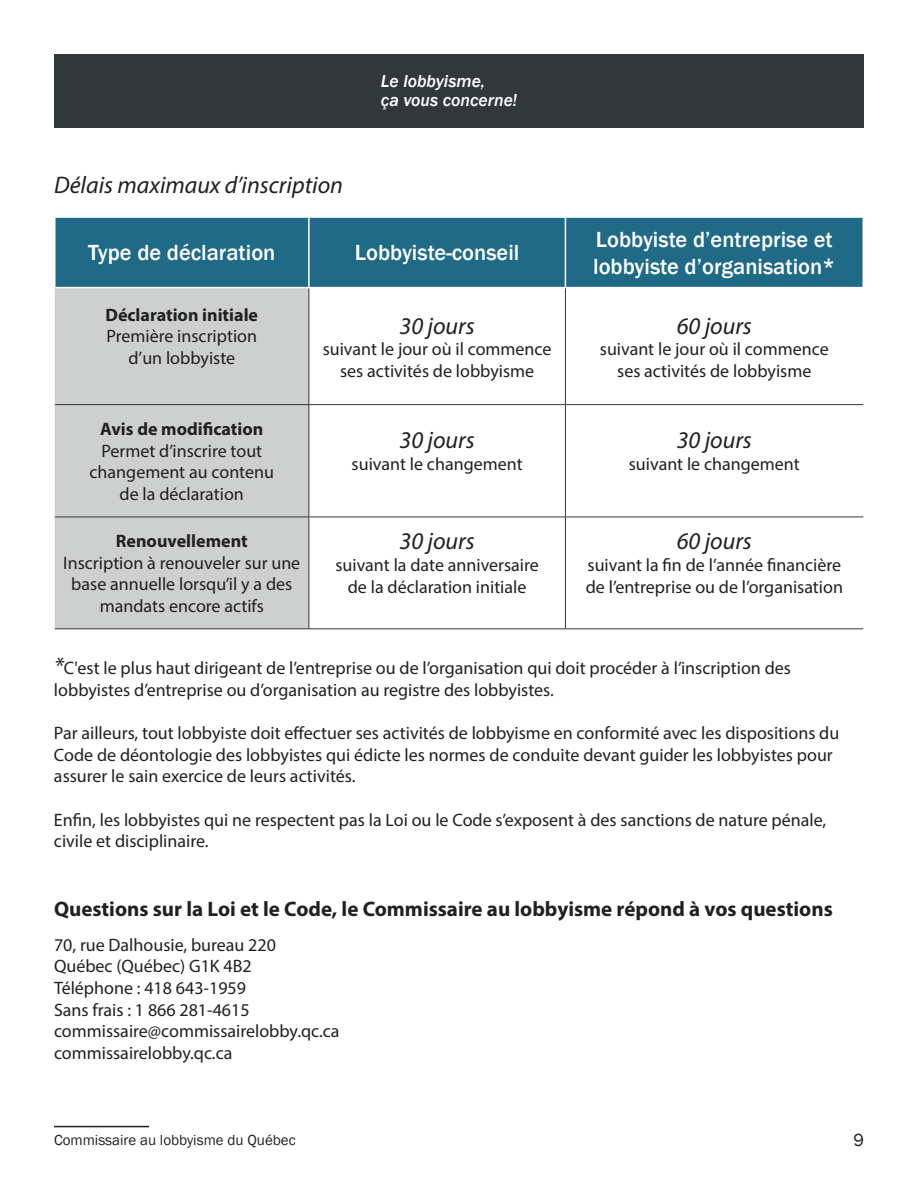
<style>
.page{position:relative;width:918px;height:1188px;background:#fff}
.page>*{position:absolute;margin:0;border:0;box-sizing:border-box;transform-origin:0 0}
.t1{font:italic 24px "Myriad Pro";color:#231f20}
.t2{font:500 22.5px/27px "Franklin Gothic";color:#fff}
.t3{font:700 21px "Myriad Pro";color:#231f20}
.t4{font:18px/21.6px "Myriad Pro";color:#231f20;text-align:center}
.t5{font:700 18px "Myriad Pro";color:#231f20}
.t6{font:18px "Franklin Gothic";color:#231f20}
.t7{font:italic 500 17.85px/18.8px "Franklin Gothic";color:#fff}
.t8{font:15px "Franklin Gothic";color:#231f20}
.s1{font-style:italic;font-size:24px}
</style>
<div class="page">
<hr style="left:54px;top:1126px;width:95px;height:1px;background:#231f20">
<div style="left:54px;top:54px;width:810px;height:73px;background:#323739"></div>
<div style="left:56px;top:218px;width:806px;height:69px;background:#1e6a87"></div>
<div style="left:55px;top:288px;width:254px;height:340px;background:#ced0d0"></div>
<hr style="left:308px;top:218px;width:2px;height:69px;background:#fff">
<hr style="left:565px;top:218px;width:1px;height:69px;background:#fff">
<hr style="left:309px;top:288px;width:1px;height:116px;background:#323739">
<hr style="left:565px;top:288px;width:1px;height:116px;background:#323739">
<hr style="left:55px;top:404px;width:254px;height:1px;background:#323739">
<hr style="left:309px;top:404px;width:256px;height:1px;background:#323739">
<hr style="left:309px;top:405px;width:1px;height:112px;background:#323739">
<hr style="left:565px;top:404px;width:298px;height:1px;background:#323739">
<hr style="left:565px;top:405px;width:1px;height:112px;background:#323739">
<hr style="left:55px;top:517px;width:254px;height:1px;background:#323739">
<hr style="left:309px;top:517px;width:256px;height:1px;background:#323739">
<hr style="left:309px;top:517px;width:1px;height:111px;background:#323739">
<hr style="left:565px;top:517px;width:298px;height:1px;background:#323739">
<hr style="left:565px;top:517px;width:1px;height:111px;background:#323739">
<hr style="left:55px;top:628px;width:254px;height:1px;background:#323739">
<hr style="left:309px;top:628px;width:256px;height:1px;background:#323739">
<hr style="left:565px;top:628px;width:298px;height:1px;background:#323739">
<h1 class="t1" style="left:54px;top:170px;width:291px">Délais maximaux d’inscription</h1>
<p class="t7" style="left:381px;top:72px;width:138px">Le lobbyisme,<br>ça vous concerne!</p>
<p class="t2" style="left:88px;top:239px;width:189px">Type de déclaration</p>
<p class="t2" style="left:355px;top:239px;width:166px">Lobbyiste-conseil</p>
<p class="t5" style="left:106px;top:303px;width:154px">Déclaration initiale</p>
<p class="t4" style="left:106px;top:325px;width:152px">Première inscription d’un lobbyiste</p>
<p class="t5" style="left:100px;top:417px;width:165px">Avis de modification</p>
<p class="t4" style="left:90px;top:440px;width:186px">Permet d’inscrire tout changement au contenu de la déclaration</p>
<p class="t5" style="left:116px;top:529px;width:133px">Renouvellement</p>
<p class="t4" style="left:63px;top:552px;width:239px">Inscription à renouveler sur une base annuelle lorsqu’il y a des mandats encore actifs</p>
<h1 class="t1" style="left:400px;top:311px;width:77px">30 jours</h1>
<p class="t4" style="left:323px;top:338px;width:230px">suivant le jour où il commence ses activités de lobbyisme</p>
<h1 class="t1" style="left:400px;top:425px;width:77px">30 jours</h1>
<p class="t4" style="left:352px;top:453px;width:172px">suivant le changement</p>
<h1 class="t1" style="left:400px;top:527px;width:77px">30 jours</h1>
<p class="t4" style="left:335px;top:554px;width:205px">suivant la date anniversaire de la déclaration initiale</p>
<p class="t2" style="left:593px;top:226px;width:244px">Lobbyiste d’entreprise et lobbyiste d’organisation*</p>
<h1 class="t1" style="left:677px;top:311px;width:77px">60 jours</h1>
<p class="t4" style="left:600px;top:338px;width:230px">suivant le jour où il commence ses activités de lobbyisme</p>
<h1 class="t1" style="left:677px;top:425px;width:77px">30 jours</h1>
<p class="t4" style="left:629px;top:453px;width:172px">suivant le changement</p>
<h1 class="t1" style="left:677px;top:527px;width:77px">60 jours</h1>
<p class="t4" style="left:586px;top:554px;width:259px;text-align:left">suivant la fin de l’année financière de l’entreprise ou de l’organisation</p>
<p class="t4" style="left:54px;top:657px;width:739px;text-align:left"><span class="s1">*</span>C'est le plus haut dirigeant de l’entreprise ou de l’organisation qui doit procéder à l’inscription des lobbyistes d’entreprise ou d’organisation au registre des lobbyistes.</p>
<p class="t4" style="left:54px;top:722px;width:787px;text-align:left">Par ailleurs, tout lobbyiste doit effectuer ses activités de lobbyisme en conformité avec les dispositions du<br>Code de déontologie des lobbyistes qui édicte les normes de conduite devant guider les lobbyistes pour assurer le sain exercice de leurs activités.</p>
<p class="t4" style="left:54px;top:809px;width:774px;text-align:left">Enfin, les lobbyistes qui ne respectent pas la Loi ou le Code s’exposent à des sanctions de nature pénale, civile et disciplinaire.</p>
<p class="t3" style="left:54px;top:895px;width:780px">Questions sur la Loi et le Code, le Commissaire au lobbyisme répond à vos questions</p>
<p class="t4" style="left:54px;top:934px;width:287px;text-align:left">70, rue Dalhousie, bureau 220<br>Québec (Québec) G1K 4B2<br>Téléphone : 418 643-1959<br>Sans frais : 1 866 281-4615 commissaire@commissairelobby.qc.ca commissairelobby.qc.ca</p>
<p class="t8" style="left:54px;top:1130px;width:243px">Commissaire au lobbyisme du Québec</p>
<p class="t6" style="left:853px;top:1129px;width:12px">9</p>
</div>
